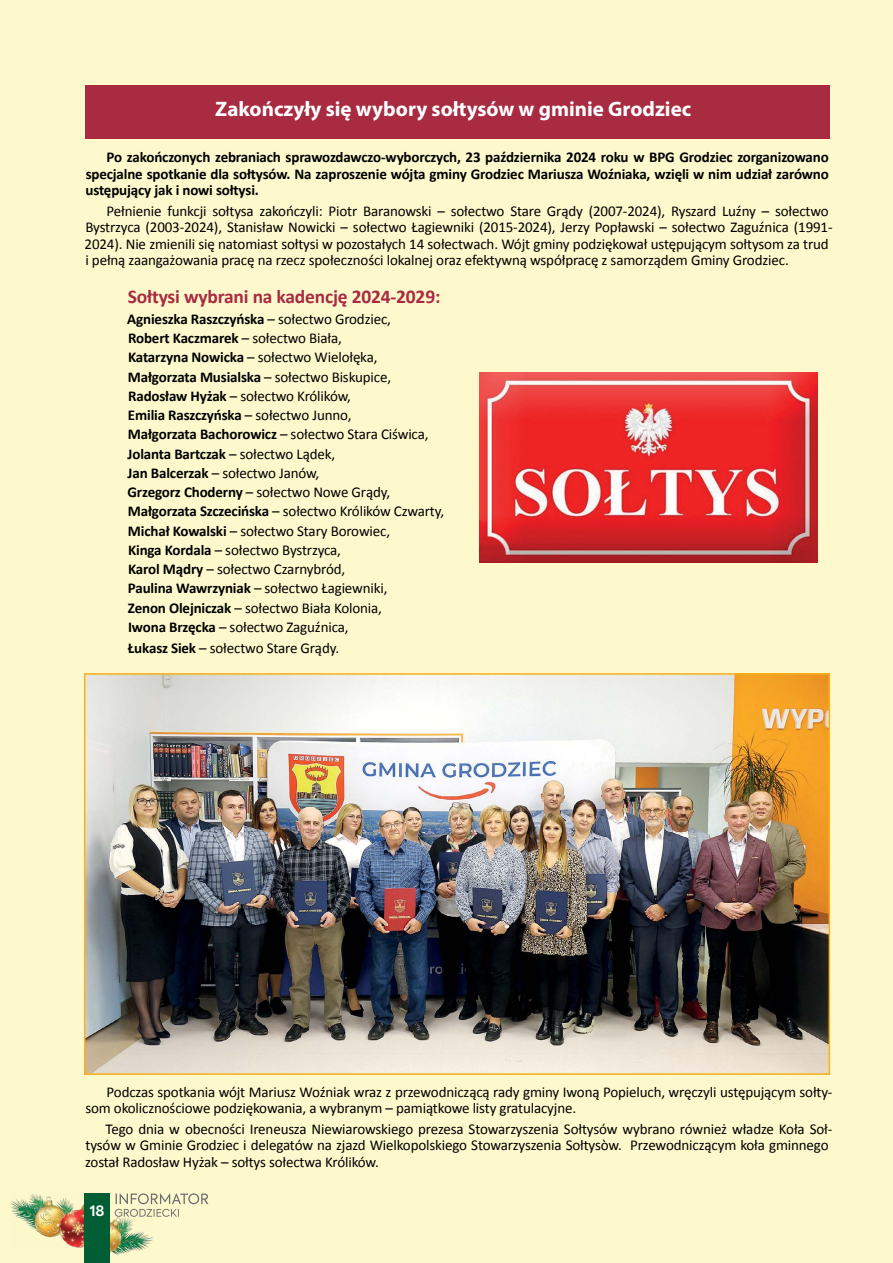
<style>
.page{position:relative;width:893px;height:1263px;background:#fef9cd}
.page>*{position:absolute;margin:0;border:0;box-sizing:border-box;transform-origin:0 0}
.t1{font:700 21px "Myriad Pro";color:#fff}
.t2{font:700 19.5px "Calibri";letter-spacing:-.01em;color:#a82b41}
.t3{font:15px/19.2px "Calibri";letter-spacing:-.01em;color:#000}
.t4{font:700 15px/16.5px "Calibri";letter-spacing:-.01em;color:#000;text-align:justify}
.t5{font:600 14.25px "Axiforma";color:#fff}
.s1{font-weight:700}
</style>
<div class="page">
<div style="left:85px;top:86px;width:744px;height:53px;background:#a82b41"></div>
<img style="left:11px;top:1193px;width:74px;height:55px">
<img style="left:110px;top:1212px;width:42px;height:43px">
<div style="left:85px;top:1193px;width:25px;height:70px;background:#005d34"></div>
<img style="left:87px;top:676px;width:740px;height:396px">
<div style="left:84px;top:673px;width:746px;height:402px;border:2px solid #fcb116"></div>
<svg style="left:115px;top:1193px;width:93px;height:24px"></svg>
<img style="left:480px;top:373px;width:337px;height:190px">
<h1 class="t1" style="left:215px;top:95px;width:478px">Zakończyły się wybory sołtysów w gminie Grodziec</h1>
<p class="t4" style="left:86px;top:148px;width:745px;text-indent:21px">Po zakończonych zebraniach sprawozdawczo-wyborczych, 23 października 2024 roku w BPG Grodziec zorganizowano specjalne spotkanie dla sołtysów. Na zaproszenie wójta gminy Grodziec Mariusza Woźniaka, wzięli w nim udział zarówno ustępujący jak i nowi sołtysi.</p>
<p class="t3" style="left:85px;top:202px;width:750px;line-height:16.5px;text-indent:22px">Pełnienie funkcji sołtysa zakończyli: Piotr Baranowski – sołectwo Stare Grądy (2007-2024), Ryszard Luźny – sołectwo Bystrzyca (2003-2024), Stanisław Nowicki – sołectwo Łagiewniki (2015-2024), Jerzy Popławski – sołectwo Zaguźnica (1991- 2024). Nie zmienili się natomiast sołtysi w pozostałych 14 sołectwach. Wójt gminy podziękował ustępującym sołtysom za trud i pełną zaangażowania pracę na rzecz społeczności lokalnej oraz efektywną współpracę z samorządem Gminy Grodziec.</p>
<h2 class="t2" style="left:128px;top:285px;width:314px">Sołtysi wybrani na kadencję 2024-2029:</h2>
<p class="t3" style="left:127px;top:309px;width:318px"><span class="s1">Agnieszka Raszczyńska</span> – sołectwo Grodziec,<br><span class="s1">Robert Kaczmarek</span> – sołectwo Biała,<br><span class="s1">Katarzyna Nowicka</span> – sołectwo Wielołęka, <span class="s1">Małgorzata Musialska</span> – sołectwo Biskupice, <span class="s1">Radosław Hyżak</span> – sołectwo Królików,<br><span class="s1">Emilia Raszczyńska</span> – sołectwo Junno,<br><span class="s1">Małgorzata Bachorowicz</span> – sołectwo Stara Ciświca, <span class="s1">Jolanta Bartczak</span> – sołectwo Lądek,<br><span class="s1">Jan Balcerzak</span> – sołectwo Janów,<br><span class="s1">Grzegorz Choderny</span> – sołectwo Nowe Grądy, <span class="s1">Małgorzata Szczecińska</span> – sołectwo Królików Czwarty, <span class="s1">Michał Kowalski</span> – sołectwo Stary Borowiec,<br><span class="s1">Kinga Kordala</span> – sołectwo Bystrzyca,<br><span class="s1">Karol Mądry</span> – sołectwo Czarnybród,<br><span class="s1">Paulina Wawrzyniak</span> – sołectwo Łagiewniki,<br><span class="s1">Zenon Olejniczak</span> – sołectwo Biała Kolonia,<br><span class="s1">Iwona Brzęcka</span> – sołectwo Zaguźnica,</p>
<p class="t3" style="left:128px;top:637px;width:213px"><span class="s1">Łukasz Siek</span> – sołectwo Stare Grądy.</p>
<p class="t3" style="left:85px;top:1083px;width:749px;line-height:16.5px;text-indent:21px">Podczas spotkania wójt Mariusz Woźniak wraz z przewodniczącą rady gminy Iwoną Popieluch, wręczyli ustępującym sołty&shy;som okolicznościowe podziękowania, a wybranym – pamiątkowe listy gratulacyjne.</p>
<p class="t3" style="left:85px;top:1120px;width:749px;line-height:16.5px;text-indent:20px">Tego dnia w obecności Ireneusza Niewiarowskiego prezesa Stowarzyszenia Sołtysów wybrano również władze Koła Soł&shy;tysów w Gminie Grodziec i delegatów na zjazd Wielkopolskiego Stowarzyszenia Sołtysòw. Przewodniczącym koła gminnego został Radosław Hyżak – sołtys sołectwa Królików.</p>
<p class="t5" style="left:90px;top:1201px;width:16px">18</p>
</div>
